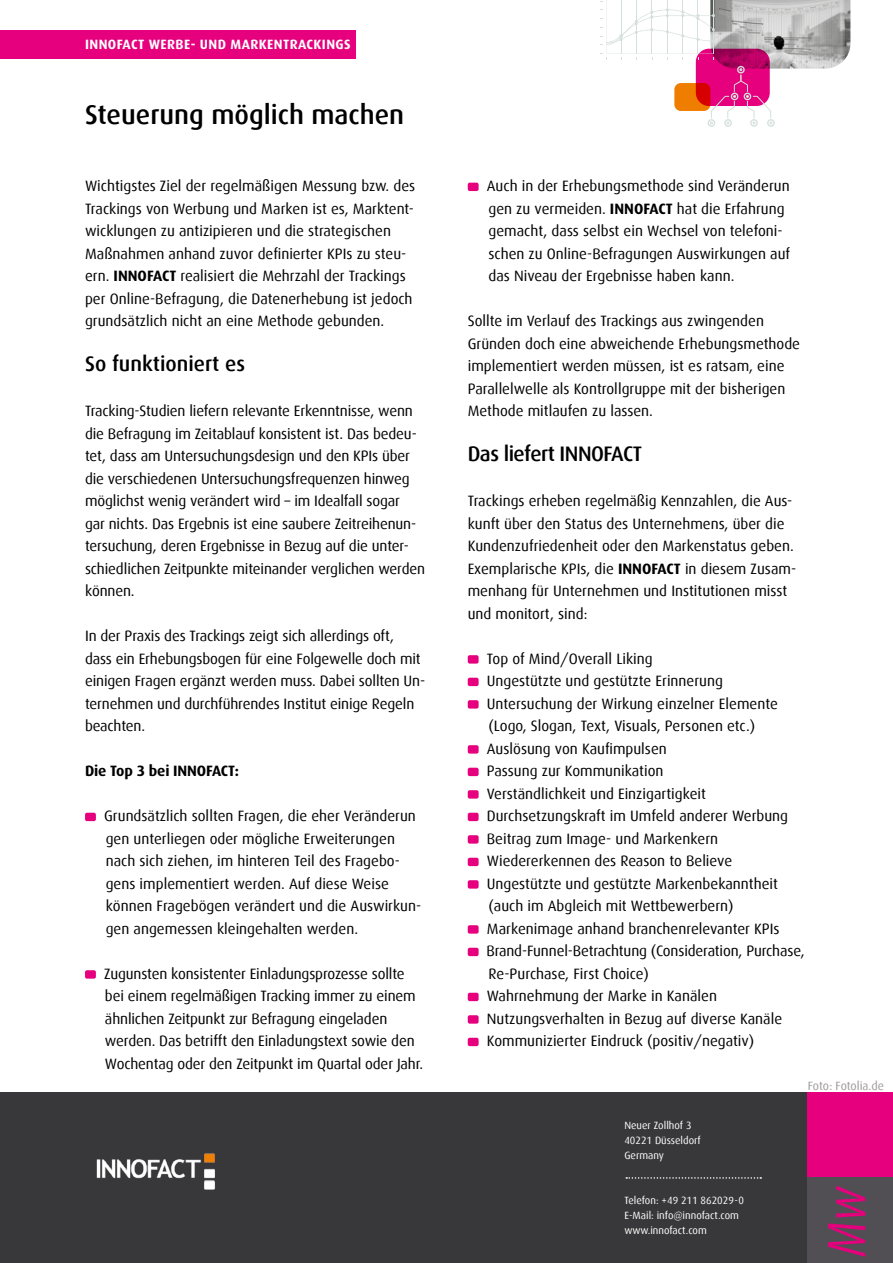
<style>
.page{position:relative;width:893px;height:1263px;background:#fff}
.page>*{position:absolute;margin:0;border:0;box-sizing:border-box;transform-origin:0 0}
.t1{font:italic 54px "Dax";color:#e6007d;scale:.84 1}
.t2{font:500 27px "Dax";color:#000}
.t3{font:500 21px "Dax";letter-spacing:-.025em;color:#000}
.t4{font:500 21px "Dax";color:#000}
.t5{font:15px/22.5px "Dax";color:#000}
.t6{font:700 15px "Dax";letter-spacing:-.01em;color:#000}
.t7{font:700 13.5px "Dax";letter-spacing:.03em;color:#fff}
.t8{font:12px "Dax";letter-spacing:-.005em;color:#a09a9c}
.t9{font:10.5px/15px "Dax";color:#fff}
.s1{font-weight:700}
</style>
<div class="page">
<div style="left:85px;top:813px;width:11px;height:8px;background:#e6007d;border-radius:2px"></div>
<div style="left:85px;top:970px;width:11px;height:9px;background:#e6007d;border-radius:2px"></div>
<div style="left:674px;top:83px;width:36px;height:28px;background:#ef7d00;border-radius:6px"></div>
<img style="left:715px;top:0;width:135px;height:69px">
<svg style="left:696px;top:49px;width:74px;height:57px"></svg>
<svg style="left:600px;top:0;width:115px;height:59px"></svg>
<div style="left:767px;top:119px;width:8px;height:8px;border:1px solid #d5e0dc;border-radius:50%"></div>
<svg style="left:707px;top:65px;width:65px;height:62px"></svg>
<div style="left:0;top:1093px;width:893px;height:170px;background:#383739"></div>
<div style="left:0;top:31px;width:355px;height:28px;background:#e6007d"></div>
<div style="left:808px;top:1093px;width:85px;height:170px;background:#e6007d"></div>
<div style="left:808px;top:1178px;width:85px;height:85px;background:#514f54"></div>
<svg style="left:626px;top:1177px;width:135px;height:2px"></svg>
<div style="left:468px;top:183px;width:11px;height:8px;background:#e6007d;border-radius:2px"></div>
<div style="left:468px;top:655px;width:11px;height:9px;background:#e6007d;border-radius:2px"></div>
<div style="left:468px;top:678px;width:11px;height:8px;background:#e6007d;border-radius:2px"></div>
<div style="left:468px;top:700px;width:11px;height:9px;background:#e6007d;border-radius:2px"></div>
<div style="left:468px;top:745px;width:11px;height:9px;background:#e6007d;border-radius:2px"></div>
<div style="left:468px;top:768px;width:11px;height:8px;background:#e6007d;border-radius:2px"></div>
<div style="left:468px;top:790px;width:11px;height:9px;background:#e6007d;border-radius:2px"></div>
<div style="left:468px;top:813px;width:11px;height:8px;background:#e6007d;border-radius:2px"></div>
<div style="left:468px;top:835px;width:11px;height:9px;background:#e6007d;border-radius:2px"></div>
<div style="left:468px;top:858px;width:11px;height:8px;background:#e6007d;border-radius:2px"></div>
<div style="left:468px;top:880px;width:11px;height:9px;background:#e6007d;border-radius:2px"></div>
<div style="left:468px;top:925px;width:11px;height:9px;background:#e6007d;border-radius:2px"></div>
<div style="left:468px;top:948px;width:11px;height:8px;background:#e6007d;border-radius:2px"></div>
<div style="left:468px;top:993px;width:11px;height:8px;background:#e6007d;border-radius:2px"></div>
<div style="left:468px;top:1015px;width:11px;height:9px;background:#e6007d;border-radius:2px"></div>
<div style="left:468px;top:1038px;width:11px;height:8px;background:#e6007d;border-radius:2px"></div>
<img style="left:96px;top:1153px;width:119px;height:37px">
<p class="t7" style="left:85px;top:37px;width:267px">INNOFACT WERBE- UND MARKENTRACKINGS</p>
<h2 class="t2" style="left:85px;top:99px;width:321px">Steuerung möglich machen</h2>
<p class="t5" style="left:85px;top:175px;width:332px">Wichtigstes Ziel der regelmäßigen Messung bzw. des Trackings von Werbung und Marken ist es, Marktent&shy;wicklungen zu antizipieren und die strategischen Maßnahmen anhand zuvor definierter KPIs zu steu&shy;ern. <span class="s1">INNOFACT</span> realisiert die Mehrzahl der Trackings per Online-Befragung, die Datenerhebung ist jedoch grundsätzlich nicht an eine Methode gebunden.</p>
<h3 class="t4" style="left:85px;top:352px;width:162px">So funktioniert es</h3>
<p class="t5" style="left:85px;top:400px;width:342px">Tracking-Studien liefern relevante Erkenntnisse, wenn die Befragung im Zeitablauf konsistent ist. Das bedeu&shy;tet, dass am Untersuchungsdesign und den KPIs über die verschiedenen Untersuchungsfrequenzen hinweg möglichst wenig verändert wird – im Idealfall sogar<br>gar nichts. Das Ergebnis ist eine saubere Zeitreihenun&shy;tersuchung, deren Ergebnisse in Bezug auf die unter&shy;schiedlichen Zeitpunkte miteinander verglichen werden können.</p>
<p class="t5" style="left:85px;top:625px;width:342px">In der Praxis des Trackings zeigt sich allerdings oft,<br>dass ein Erhebungsbogen für eine Folgewelle doch mit einigen Fragen ergänzt werden muss. Dabei sollten Un&shy;ternehmen und durchführendes Institut einige Regeln beachten.</p>
<p class="t6" style="left:85px;top:762px;width:156px">Die Top 3 bei INNOFACT:</p>
<p class="t5" style="left:104px;top:805px;width:319px">Grundsätzlich sollten Fragen, die eher Veränderun gen unterliegen oder mögliche Erweiterungen nach sich ziehen, im hinteren Teil des Fragebo&shy;gens implementiert werden. Auf diese Weise können Fragebögen verändert und die Auswirkun&shy;gen angemessen kleingehalten werden.</p>
<p class="t5" style="left:104px;top:962px;width:320px">Zugunsten konsistenter Einladungsprozesse sollte bei einem regelmäßigen Tracking immer zu einem ähnlichen Zeitpunkt zur Befragung eingeladen werden. Das betrifft den Einladungstext sowie den Wochentag oder den Zeitpunkt im Quartal oder Jahr.</p>
<p class="t5" style="left:487px;top:175px;width:305px">Auch in der Erhebungsmethode sind Veränderun gen zu vermeiden. <span class="s1">INNOFACT</span> hat die Erfahrung gemacht, dass selbst ein Wechsel von telefoni&shy;schen zu Online-Befragungen Auswirkungen auf das Niveau der Ergebnisse haben kann.</p>
<p class="t5" style="left:468px;top:310px;width:334px">Sollte im Verlauf des Trackings aus zwingenden Gründen doch eine abweichende Erhebungsmethode implementiert werden müssen, ist es ratsam, eine Parallelwelle als Kontrollgruppe mit der bisherigen Methode mitlaufen zu lassen.</p>
<h3 class="t3" style="left:468px;top:442px;width:176px">Das liefert INNOFACT</h3>
<p class="t5" style="left:468px;top:490px;width:330px">Trackings erheben regelmäßig Kennzahlen, die Aus&shy;kunft über den Status des Unternehmens, über die Kundenzufriedenheit oder den Markenstatus geben.<br>Exemplarische KPIs, die <span class="s1">INNOFACT</span> in diesem Zusam&shy;menhang für Unternehmen und Institutionen misst und monitort, sind:</p>
<p class="t5" style="left:486px;top:647px;width:320px">Top of Mind/Overall Liking<br>Ungestützte und gestützte Erinnerung Untersuchung der Wirkung einzelner Elemente (Logo, Slogan, Text, Visuals, Personen etc.)<br>Auslösung von Kaufimpulsen<br>Passung zur Kommunikation<br>Verständlichkeit und Einzigartigkeit Durchsetzungskraft im Umfeld anderer Werbung Beitrag zum Image- und Markenkern Wiedererkennen des Reason to Believe Ungestützte und gestützte Markenbekanntheit (auch im Abgleich mit Wettbewerbern)<br>Markenimage anhand branchenrelevanter KPIs Brand-Funnel-Betrachtung (Consideration, Purchase, Re-Purchase, First Choice)<br>Wahrnehmung der Marke in Kanälen Nutzungsverhalten in Bezug auf diverse Kanäle Kommunizierter Eindruck (positiv/negativ)</p>
<p class="t9" style="left:624px;top:1118px;width:78px">Neuer Zollhof 3<br>40221 Düsseldorf<br>Germany</p>
<p class="t9" style="left:624px;top:1193px;width:121px">Telefon: +49 211 862029-0<br>E-Mail: info@innofact.com www.innofact.com</p>
<p class="t8" style="left:808px;top:1079px;width:78px">Foto: Fotolia.de</p>
<h1 class="t1" style="left:817px;top:1257px;width:87px;rotate:-90deg">Mw</h1>
</div>
